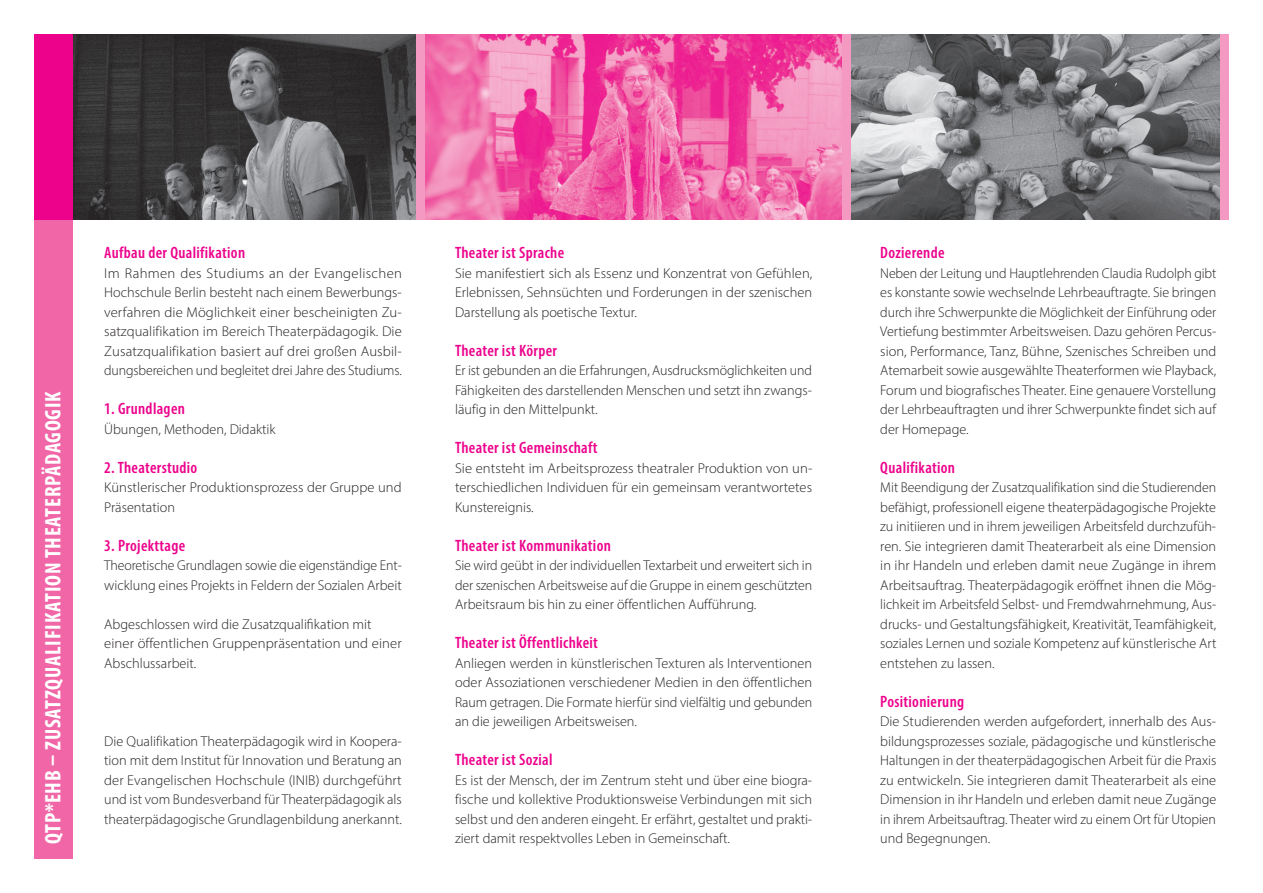
<style>
.page{position:relative;width:1263px;height:893px;background:#fff}
.page>*{position:absolute;margin:0;border:0;box-sizing:border-box;transform-origin:0 0}
.t1{font:700 condensed 22.5px "Myriad Pro";letter-spacing:.035em;color:#fff}
.t2{font:600 condensed 16.5px "Myriad Pro";letter-spacing:.02em;color:#ed028c}
.t3{font:300 14.25px/19.5px "Myriad Pro";color:#231f20;text-align:justify}
</style>
<div class="page">
<div style="left:34px;top:183px;width:38px;height:676px;background:#f166a7"></div>
<img style="left:72px;top:34px;width:345px;height:185px">
<svg style="left:425px;top:34px;width:417px;height:185px"></svg>
<svg style="left:850px;top:34px;width:370px;height:185px"></svg>
<div style="left:417px;top:34px;width:8px;height:185px;background:#f499c2"></div>
<div style="left:842px;top:34px;width:8px;height:185px;background:#f499c2"></div>
<div style="left:1220px;top:34px;width:9px;height:185px;background:#f499c2"></div>
<div style="left:34px;top:34px;width:38px;height:185px;background:#ed028c"></div>
<h1 class="t1" style="left:39px;top:844px;width:454px;rotate:-90deg">QTP*EHB – ZUSATZQUALIFIKATION THEATERPÄDAGOGIK</h1>
<p class="t2" style="left:104px;top:243px;width:142px">Aufbau der Qualifikation</p>
<p class="t3" style="left:104px;top:263px;width:299px">Im Rahmen des Studiums an der Evangelischen Hochschule Berlin besteht nach einem Bewerbungs&shy;verfahren die Möglichkeit einer bescheinigten Zu&shy;satzqualifikation im Bereich Theaterpädagogik. Die Zusatzqualifikation basiert auf drei großen Ausbil&shy;dungsbereichen und begleitet drei Jahre des Studiums.</p>
<p class="t2" style="left:104px;top:399px;width:82px">1. Grundlagen</p>
<p class="t3" style="left:104px;top:419px;width:173px">Übungen, Methoden, Didaktik</p>
<p class="t2" style="left:104px;top:457px;width:95px">2. Theaterstudio</p>
<p class="t3" style="left:104px;top:478px;width:299px">Künstlerischer Produktionsprozess der Gruppe und<br>Präsentation</p>
<p class="t2" style="left:104px;top:535px;width:83px">3. Projekttage</p>
<p class="t3" style="left:104px;top:556px;width:299px">Theoretische Grundlagen sowie die eigenständige Ent&shy;wicklung eines Projekts in Feldern der Sozialen Arbeit</p>
<p class="t3" style="left:104px;top:614px;width:299px;text-align:left">Abgeschlossen wird die Zusatzqualifikation mit einer öffentlichen Gruppenpräsentation und einer<br>Abschlussarbeit.</p>
<p class="t3" style="left:104px;top:731px;width:299px">Die Qualifikation Theaterpädagogik wird in Koopera&shy;tion mit dem Institut für Innovation und Beratung an der Evangelischen Hochschule (INIB) durchgeführt und ist vom Bundesverband für Theaterpädagogik als theaterpädagogische Grundlagenbildung anerkannt.</p>
<p class="t2" style="left:455px;top:243px;width:111px">Theater ist Sprache</p>
<p class="t3" style="left:455px;top:263px;width:359px">Sie manifestiert sich als Essenz und Konzentrat von Gefühlen, Erlebnissen, Sehnsüchten und Forderungen in der szenischen Darstellung als poetische Textur.</p>
<p class="t2" style="left:455px;top:340px;width:104px">Theater ist Körper</p>
<p class="t3" style="left:455px;top:361px;width:359px">Er ist gebunden an die Erfahrungen, Ausdrucksmöglichkeiten und Fähigkeiten des darstellenden Menschen und setzt ihn zwangs&shy;läufig in den Mittelpunkt.</p>
<p class="t2" style="left:455px;top:438px;width:144px">Theater ist Gemeinschaft</p>
<p class="t3" style="left:455px;top:458px;width:359px">Sie entsteht im Arbeitsprozess theatraler Produktion von un&shy;terschiedlichen Individuen für ein gemeinsam verantwortetes Kunstereignis.</p>
<p class="t2" style="left:455px;top:535px;width:157px">Theater ist Kommunikation</p>
<p class="t3" style="left:455px;top:556px;width:359px">Sie wird geübt in der individuellen Textarbeit und erweitert sich in der szenischen Arbeitsweise auf die Gruppe in einem geschützten Arbeitsraum bis hin zu einer öffentlichen Aufführung.</p>
<p class="t2" style="left:455px;top:633px;width:144px">Theater ist Öffentlichkeit</p>
<p class="t3" style="left:455px;top:653px;width:359px">Anliegen werden in künstlerischen Texturen als Interventionen oder Assoziationen verschiedener Medien in den öffentlichen Raum getragen. Die Formate hierfür sind vielfältig und gebunden an die jeweiligen Arbeitsweisen.</p>
<p class="t2" style="left:455px;top:750px;width:99px">Theater ist Sozial</p>
<p class="t3" style="left:455px;top:770px;width:359px">Es ist der Mensch, der im Zentrum steht und über eine biogra&shy;fische und kollektive Produktionsweise Verbindungen mit sich selbst und den anderen eingeht. Er erfährt, gestaltet und prakti&shy;ziert damit respektvolles Leben in Gemeinschaft.</p>
<p class="t2" style="left:880px;top:243px;width:66px">Dozierende</p>
<p class="t3" style="left:880px;top:263px;width:338px">Neben der Leitung und Hauptlehrenden Claudia Rudolph gibt es konstante sowie wechselnde Lehrbeauftragte. Sie bringen durch ihre Schwerpunkte die Möglichkeit der Einführung oder Vertiefung bestimmter Arbeitsweisen. Dazu gehören Percus&shy;sion, Performance, Tanz, Bühne, Szenisches Schreiben und Atemarbeit sowie ausgewählte Theaterformen wie Playback, Forum und biografisches Theater. Eine genauere Vorstellung der Lehrbeauftragten und ihrer Schwerpunkte findet sich auf der Homepage.</p>
<p class="t2" style="left:880px;top:457px;width:76px">Qualifikation</p>
<p class="t3" style="left:880px;top:478px;width:338px">Mit Beendigung der Zusatzqualifikation sind die Studierenden befähigt, professionell eigene theaterpädagogische Projekte zu initiieren und in ihrem jeweiligen Arbeitsfeld durchzufüh&shy;ren. Sie integrieren damit Theaterarbeit als eine Dimension in ihr Handeln und erleben damit neue Zugänge in ihrem Arbeitsauftrag. Theaterpädagogik eröffnet ihnen die Mög&shy;lichkeit im Arbeitsfeld Selbst- und Fremdwahrnehmung, Aus&shy;drucks- und Gestaltungsfähigkeit, Kreativität, Teamfähigkeit, soziales Lernen und soziale Kompetenz auf künstlerische Art entstehen zu lassen.</p>
<p class="t2" style="left:880px;top:691px;width:85px">Positionierung</p>
<p class="t3" style="left:880px;top:712px;width:338px">Die Studierenden werden aufgefordert, innerhalb des Aus&shy;bildungsprozesses soziale, pädagogische und künstlerische Haltungen in der theaterpädagogischen Arbeit für die Praxis zu entwickeln. Sie integrieren damit Theaterarbeit als eine Dimension in ihr Handeln und erleben damit neue Zugänge in ihrem Arbeitsauftrag. Theater wird zu einem Ort für Utopien</p>
<p class="t3" style="left:880px;top:829px;width:112px">und Begegnungen.</p>
</div>
